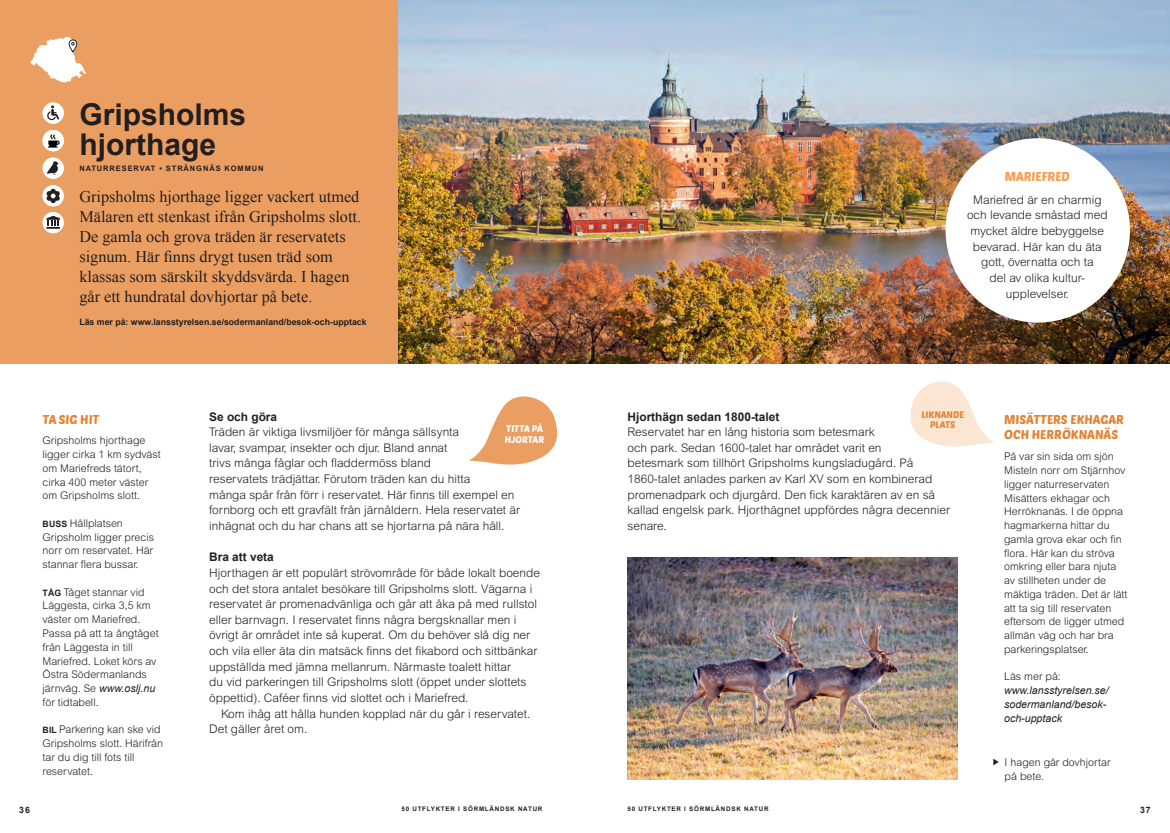
<style>
.page{position:relative;width:1170px;height:833px;background:#fff}
.page>*{position:absolute;margin:0;border:0;box-sizing:border-box;transform-origin:0 0}
.t1{font:700 30px/30px "Arial";color:#231f20}
.t2{font:16.25px/20px "Times New Roman";color:#231f20}
.t3{font:12.5px/15px "Poetsen One";color:#e48334}
.t4{font:12.5px "Poetsen One";color:#f89c4c}
.t5{font:300 11.88px/15.6px "Arial MT Std";color:#231f20}
.t6{font:700 11.88px "Arial";color:#231f20}
.t7{font:300 10.62px/13.8px "Arial MT Std";color:#231f20}
.t8{font:italic 10.62px/13.8px "Arial";color:#231f20}
.t9{font:9.38px/10.6px "Poetsen One";color:#fff}
.t10{font:9.38px/10.6px "Poetsen One";color:#e48334;text-align:center}
.t11{font:700 8.75px "Arial";color:#231f20}
.t12{font:700 7.5px "Arial";letter-spacing:.12em;color:#231f20}
.t13{font:700 6.25px "Arial";letter-spacing:.12em;color:#231f20}
.s1{font-family:"Arial";font-weight:700;font-size:8.75px}
.s2{font-family:"Arial MT Std";font-weight:300;font-style:normal}
</style>
<div class="page">
<img style="left:398px;top:0;width:771px;height:364px">
<svg style="left:469px;top:396px;width:88px;height:69px"></svg>
<div style="left:0;top:0;width:398px;height:364px;background:#eb9e61"></div>
<img style="left:627px;top:557px;width:330px;height:223px">
<div style="left:945px;top:138px;width:184px;height:184px;background:#fff;border-radius:50%"></div>
<div style="left:42px;top:185px;width:22px;height:21px;background:#fff;border-radius:50%"></div>
<svg style="left:47px;top:189px;width:13px;height:14px"></svg>
<div style="left:42px;top:212px;width:22px;height:21px;background:#fff;border-radius:50%"></div>
<svg style="left:46px;top:216px;width:14px;height:13px"></svg>
<div style="left:42px;top:130px;width:22px;height:21px;background:#fff;border-radius:50%"></div>
<svg style="left:48px;top:135px;width:12px;height:13px"></svg>
<div style="left:42px;top:158px;width:22px;height:21px;background:#fff;border-radius:50%"></div>
<svg style="left:47px;top:161px;width:12px;height:13px"></svg>
<svg style="left:42px;top:102px;width:22px;height:22px"></svg>
<svg style="left:47px;top:105px;width:12px;height:15px"></svg>
<svg style="left:30px;top:37px;width:56px;height:45px"></svg>
<svg style="left:910px;top:381px;width:83px;height:66px"></svg>
<h1 class="t1" style="left:79px;top:100px;width:168px">Gripsholms hjorthage</h1>
<p class="t12" style="left:79px;top:164px;width:186px">NATURRESERVAT • STRÄNGNÄS KOMMUN</p>
<p class="t2" style="left:79px;top:186px;width:283px">Gripsholms hjorthage ligger vackert utmed Mälaren ett stenkast ifrån Gripsholms slott.<br>De gamla och grova träden är reservatets signum. Här finns drygt tusen träd som klassas som särskilt skyddsvärda. I hagen går ett hundratal dovhjortar på bete.</p>
<p class="t11" style="left:79px;top:316px;width:289px">Läs mer på: www.lansstyrelsen.se/sodermanland/besok-och-upptack</p>
<p class="t3" style="left:43px;top:412px;width:58px">TA SIG HIT</p>
<p class="t7" style="left:43px;top:434px;width:120px">Gripsholms hjorthage ligger cirka 1 km sydväst om Mariefreds tätort, cirka 400 meter väster om Gripsholms slott.</p>
<p class="t7" style="left:43px;top:516px;width:113px"><span class="s1">BUSS</span> Hållplatsen<br>Gripsholm ligger precis norr om reservatet. Här stannar flera bussar.</p>
<p class="t7" style="left:43px;top:585px;width:118px"><span class="s1">TÅG</span> Tåget stannar vid<br>Läggesta, cirka 3,5 km väster om Mariefred.<br>Passa på att ta ångtåget från Läggesta in till<br>Mariefred. Loket körs av<br>Östra Södermanlands</p>
<p class="t8" style="left:43px;top:681px;width:114px"><span class="s2">järnväg. Se</span> www.oslj.nu</p>
<p class="t7" style="left:43px;top:695px;width:58px">för tidtabell.</p>
<p class="t7" style="left:43px;top:722px;width:122px"><span class="s1">BIL</span> Parkering kan ske vid<br>Gripsholms slott. Härifrån tar du dig till fots till reservatet.</p>
<p class="t6" style="left:209px;top:408px;width:69px">Se och göra</p>
<p class="t5" style="left:209px;top:424px;width:312px">Träden är viktiga livsmiljöer för många sällsynta<br>lavar, svampar, insekter och djur. Bland annat<br>trivs många fåglar och fladdermöss bland<br>reservatets trädjättar. Förutom träden kan du hitta<br>många spår från förr i reservatet. Här finns till exempel en fornborg och ett gravfält från järnåldern. Hela reservatet är inhägnat och du har chans att se hjortarna på nära håll.</p>
<p class="t6" style="left:209px;top:549px;width:66px">Bra att veta</p>
<p class="t5" style="left:209px;top:565px;width:332px">Hjorthagen är ett populärt strövområde för både lokalt boende och det stora antalet besökare till Gripsholms slott. Vägarna i reservatet är promenadvänliga och går att åka på med rullstol eller barnvagn. I reservatet finns några bergsknallar men i övrigt är området inte så kuperat. Om du behöver slå dig ner och vila eller äta din matsäck finns det fikabord och sittbänkar uppställda med jämna mellanrum. Närmaste toalett hittar<br>du vid parkeringen till Gripsholms slott (öppet under slottets öppettid). Caféer finns vid slottet och i Mariefred.</p>
<p class="t5" style="left:209px;top:705px;width:323px;text-indent:12px">Kom ihåg att hålla hunden kopplad när du går i reservatet.<br>Det gäller året om.</p>
<p class="t9" style="left:504px;top:423px;width:41px">TITTA PÅ<br>HJORTAR</p>
<p class="t4" style="left:1004px;top:169px;width:67px">MARIEFRED</p>
<p class="t5" style="left:966px;top:192px;width:142px;text-align:center">Mariefred är en charmig och levande småstad med mycket äldre bebyggelse bevarad. Här kan du äta gott, övernatta och ta<br>del av olika kultur&shy;upplevelser.</p>
<p class="t10" style="left:921px;top:409px;width:44px">LIKNANDE<br>PLATS</p>
<p class="t6" style="left:627px;top:408px;width:153px">Hjorthägn sedan 1800-talet</p>
<p class="t5" style="left:627px;top:424px;width:324px">Reservatet har en lång historia som betesmark<br>och park. Sedan 1600-talet har området varit en<br>betesmark som tillhört Gripsholms kungsladugård. På 1860-talet anlades parken av Karl XV som en kombinerad promenadpark och djurgård. Den fick karaktären av en så kallad engelsk park. Hjorthägnet uppfördes några decennier senare.</p>
<p class="t3" style="left:1004px;top:412px;width:121px">MISÄTTERS EKHAGAR<br>OCH HERRÖKNANÄS</p>
<p class="t7" style="left:1004px;top:449px;width:125px">På var sin sida om sjön<br>Misteln norr om Stjärnhov ligger naturreservaten<br>Misätters ekhagar och<br>Herröknanäs. I de öppna hagmarkerna hittar du gamla grova ekar och fin flora. Här kan du ströva omkring eller bara njuta av stillheten under de mäktiga träden. Det är lätt att ta sig till reservaten eftersom de ligger utmed allmän väg och har bra parkeringsplatser.</p>
<p class="t7" style="left:1004px;top:669px;width:58px">Läs mer på:</p>
<p class="t8" style="left:1004px;top:683px;width:106px">www.lansstyrelsen.se/ sodermanland/besok&shy;och-upptack</p>
<p class="t7" style="left:1004px;top:755px;width:107px">I hagen går dovhjortar på bete.</p>
<p class="t11" style="left:19px;top:804px;width:12px">36</p>
<p class="t13" style="left:401px;top:804px;width:142px">50 UTFLYKTER I SÖRMLÄNDSK NATUR</p>
<p class="t13" style="left:627px;top:804px;width:142px">50 UTFLYKTER I SÖRMLÄNDSK NATUR</p>
<p class="t11" style="left:1139px;top:804px;width:12px">37</p>
</div>
